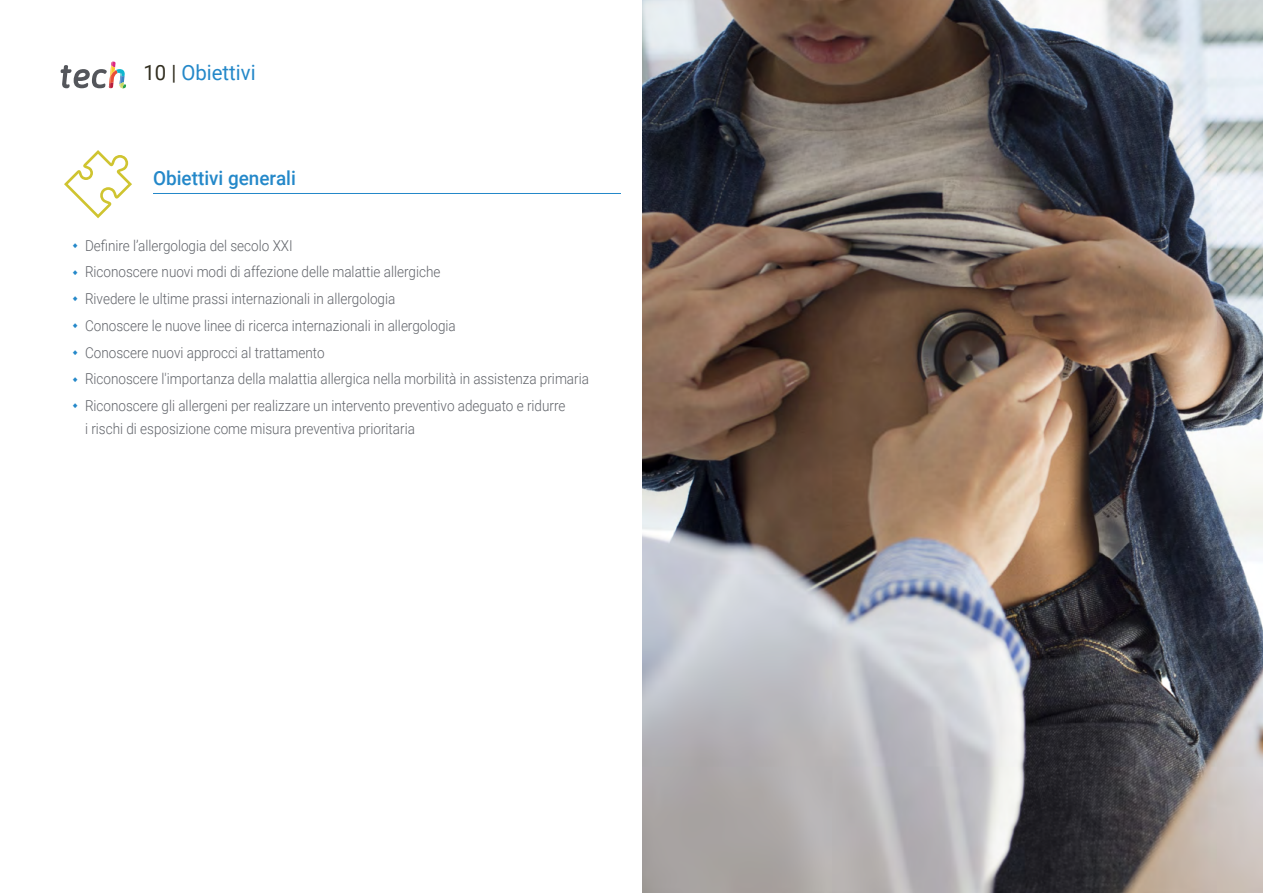
<style>
.page{position:relative;width:1263px;height:893px;background:#fff}
.page>*{position:absolute;margin:0;border:0;box-sizing:border-box;transform-origin:0 0}
.t1{font:21px "Roboto";color:#2488c9}
.t2{font:500 19.5px "Roboto";color:#2488c9}
.t3{font:300 15px/26.7px "Roboto";color:#61646a;scale:.9 1}
.s1{color:#312e20}
</style>
<div class="page">
<hr style="left:153px;top:193px;width:468px;height:1px;background:#2488c9">
<svg style="left:64px;top:150px;width:68px;height:68px"></svg>
<img style="left:642px;top:0;width:621px;height:893px">
<svg style="left:61px;top:62px;width:65px;height:27px"></svg>
<h1 class="t1" style="left:144px;top:57px;width:114px"><span class="s1">10 |</span> Obiettivi</h1>
<h2 class="t2" style="left:153px;top:165px;width:144px">Obiettivi generali</h2>
<p class="t3" style="left:85px;top:231px;width:561px">Definire l’allergologia del secolo XXI<br>Riconoscere nuovi modi di affezione delle malattie allergiche<br>Rivedere le ultime prassi internazionali in allergologia<br>Conoscere le nuove linee di ricerca internazionali in allergologia<br>Conoscere nuovi approcci al trattamento<br>Riconoscere l'importanza della malattia allergica nella morbilità in assistenza primaria Riconoscere gli allergeni per realizzare un intervento preventivo adeguato e ridurre</p>
<p class="t3" style="left:85px;top:414px;width:368px">i rischi di esposizione come misura preventiva prioritaria</p>
</div>
